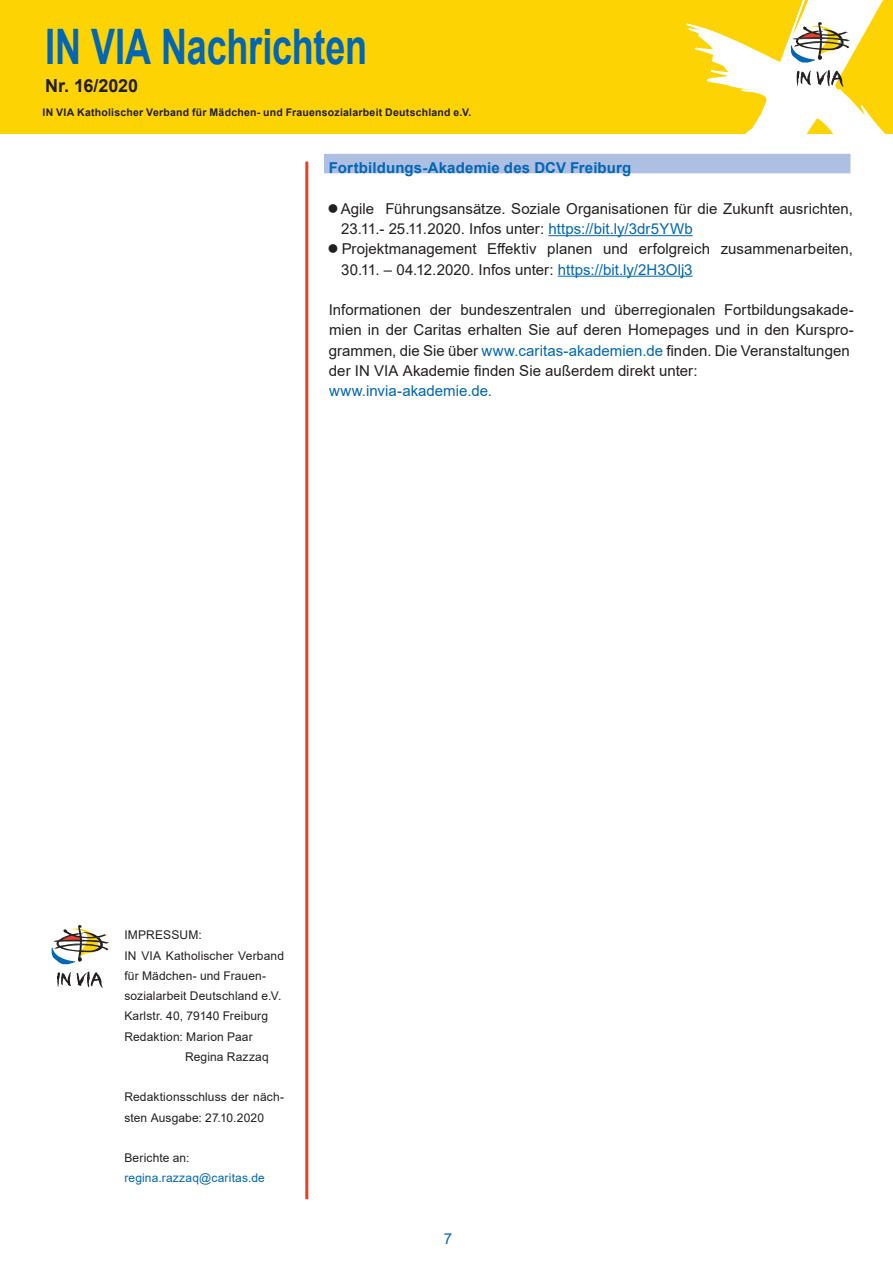
<style>
.page{position:relative;width:893px;height:1263px;background:#fff}
.page>*{position:absolute;margin:0;border:0;box-sizing:border-box;transform-origin:0 0}
.t1{font:700 48.9px "Arial";letter-spacing:-.005em;color:#0166b3;scale:.74 1}
.t2{font:700 18px "Arial";color:#231f20}
.t3{font:15px/20.2px "Arial";letter-spacing:.005em;color:#231f20}
.UNTERTITELKASTEN_HEL{font:700 15px "Arial";letter-spacing:.01em;color:#0166b3}
.t4{font:15px "Arial";color:#0166b3}
.t5{font:12px/20.2px "Arial";letter-spacing:.01em;color:#231f20}
.t6{font:12px "Arial";letter-spacing:.01em;color:#0166b3}
.t7{font:700 10.5px "Arial";letter-spacing:.02em;color:#231f20}
.s1{color:#0166b3}
</style>
<div class="page">
<div style="left:0;top:0;width:893px;height:133px;background:#fed304"></div>
<svg style="left:686px;top:0;width:199px;height:133px"></svg>
<hr style="left:305px;top:162px;width:3px;height:1037px;background:#ef3e22">
<div style="left:324px;top:154px;width:526px;height:19px;background:#adbfe2"></div>
<hr style="left:548px;top:235px;width:145px;height:1px;background:#0166b3">
<hr style="left:558px;top:276px;width:135px;height:1px;background:#0166b3">
<svg style="left:57px;top:972px;width:46px;height:16px"></svg>
<svg style="left:52px;top:925px;width:57px;height:39px"></svg>
<h1 class="t1" style="left:45px;top:12px;width:437px">IN VIA Nachrichten</h1>
<p class="t2" style="left:45px;top:73px;width:95px">Nr. 16/2020</p>
<p class="t7" style="left:43px;top:105px;width:430px">IN VIA Katholischer Verband für Mädchen- und Frauensozialarbeit Deutschland e.V.</p>
<p class="UNTERTITELKASTEN_HEL" style="left:329px;top:157px;width:304px">Fortbildungs-Akademie des DCV Freiburg</p>
<p class="t3" style="left:341px;top:198px;width:514px">Agile Führungsansätze. Soziale Organisationen für die Zukunft ausrichten,<br>23.11.- 25.11.2020. Infos unter: <span class="s1">https://bit.ly/3dr5YWb</span></p>
<p class="t3" style="left:341px;top:239px;width:513px">Projektmanagement Effektiv planen und erfolgreich zusammenarbeiten,<br>30.11. – 04.12.2020. Infos unter: <span class="s1">https://bit.ly/2H3Olj3</span></p>
<p class="t3" style="left:329px;top:300px;width:527px">Informationen der bundeszentralen und überregionalen Fortbildungsakade&shy;mien in der Caritas erhalten Sie auf deren Homepages und in den Kurspro&shy;grammen, die Sie über <span class="s1">www.caritas-akademien.de</span> finden. Die Veranstaltungen der IN VIA Akademie finden Sie außerdem direkt unter:</p>
<p class="t4" style="left:329px;top:380px;width:165px">www.invia-akademie.de.</p>
<p class="t5" style="left:124px;top:925px;width:79px">IMPRESSUM:</p>
<p class="t5" style="left:124px;top:945px;width:161px">IN VIA Katholischer Verband für Mädchen- und Frauen-</p>
<p class="t5" style="left:124px;top:986px;width:158px">sozialarbeit Deutschland e.V.</p>
<p class="t5" style="left:124px;top:1006px;width:145px">Karlstr. 40, 79140 Freiburg</p>
<p class="t5" style="left:124px;top:1026px;width:130px">Redaktion: Marion Paar</p>
<p class="t5" style="left:185px;top:1046px;width:85px">Regina Razzaq</p>
<p class="t5" style="left:124px;top:1087px;width:161px">Redaktionsschluss der näch&shy;sten Ausgabe: 27.10.2020</p>
<p class="t5" style="left:124px;top:1148px;width:67px">Berichte an:</p>
<p class="t6" style="left:124px;top:1170px;width:142px">regina.razzaq@caritas.de</p>
<p class="t4" style="left:444px;top:1228px;width:10px">7</p>
</div>
